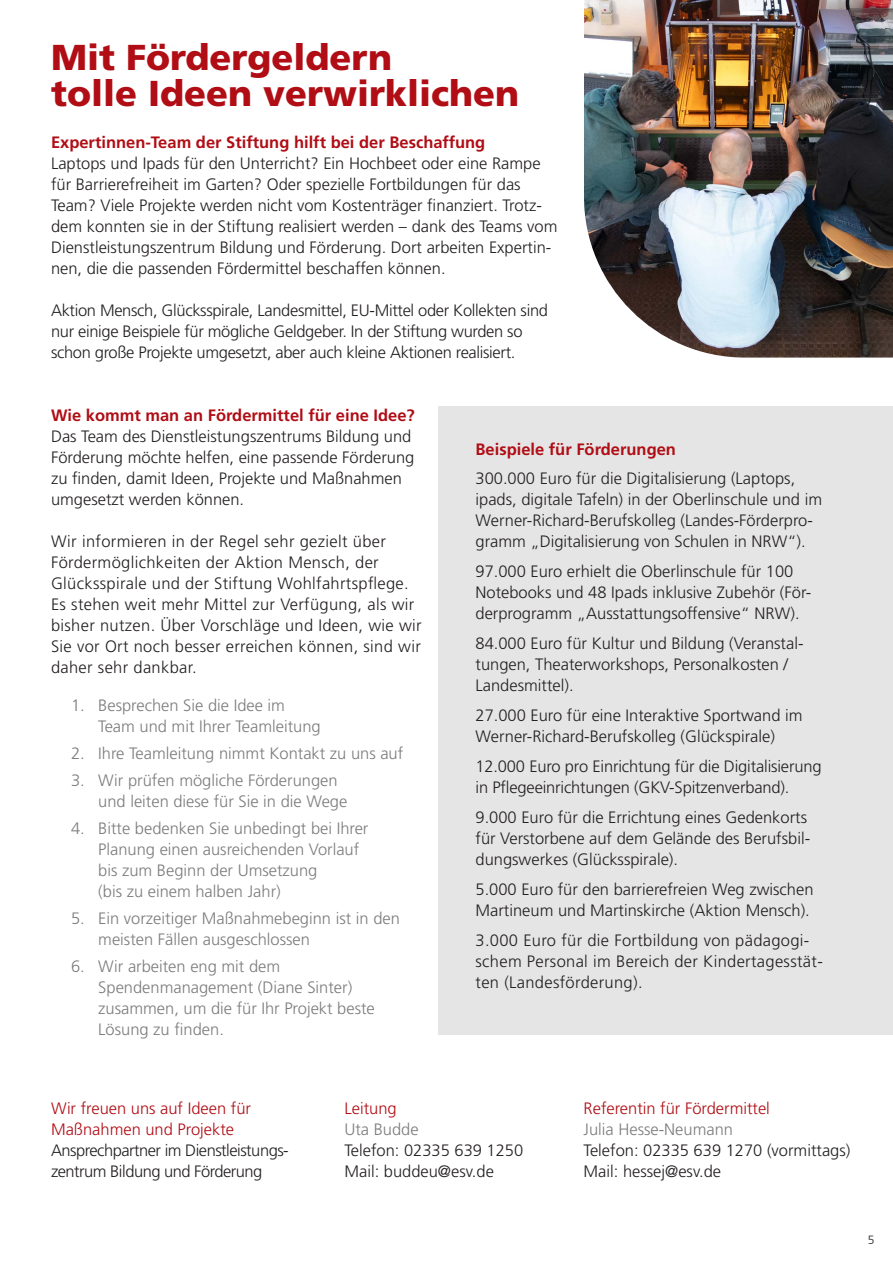
<style>
.page{position:relative;width:893px;height:1263px;background:#fff}
.page>*{position:absolute;margin:0;border:0;box-sizing:border-box;transform-origin:0 0}
.t1{font:900 36px "Frutiger LT Std";color:#b00d15}
.t2{font:300 16.5px/21px "Frutiger LT Std";color:#231f20}
.t3{font:300 16.5px/21px "Frutiger LT Std";color:#7d7c7c}
.t4{font:300 16.5px/21px "Frutiger LT Std";letter-spacing:.02em;color:#231f20}
.t5{font:300 16.5px/21px "Frutiger LT Std";letter-spacing:-.02em;color:#231f20}
.t6{font:700 16.5px "Frutiger LT Std";color:#b00d15}
.t7{font:300 16.5px/21px "Frutiger LT Std";color:#b00d15}
.t8{font:300 16.5px/21px "Frutiger LT Std";letter-spacing:-.03em;color:#231f20}
.t9{font:300 12px "Frutiger LT Std";color:#231f20}
</style>
<div class="page">
<div style="left:439px;top:406px;width:454px;height:629px;background:#e5e5e5"></div>
<img style="left:584px;top:0;width:309px;height:358px">
<p class="t1" style="left:51px;top:35px;width:343px">Mit Fördergeldern</p>
<p class="t1" style="left:51px;top:71px;width:470px">tolle Ideen verwirklichen</p>
<p class="t6" style="left:51px;top:132px;width:436px">Expertinnen-Team der Stiftung hilft bei der Beschaffung</p>
<p class="t2" style="left:51px;top:153px;width:508px">Laptops und Ipads für den Unterricht? Ein Hochbeet oder eine Rampe für Barrierefreiheit im Garten? Oder spezielle Fortbildungen für das Team? Viele Projekte werden nicht vom Kostenträger finanziert. Trotz&shy;dem konnten sie in der Stiftung realisiert werden – dank des Teams vom Dienstleistungszentrum Bildung und Förderung. Dort arbeiten Expertin&shy;nen, die die passenden Fördermittel beschaffen können.</p>
<p class="t5" style="left:51px;top:300px;width:498px">Aktion Mensch, Glücksspirale, Landesmittel, EU-Mittel oder Kollekten sind nur einige Beispiele für mögliche Geldgeber. In der Stiftung wurden so schon große Projekte umgesetzt, aber auch kleine Aktionen realisiert.</p>
<p class="t6" style="left:51px;top:405px;width:365px">Wie kommt man an Fördermittel für eine Idee?</p>
<p class="t2" style="left:51px;top:426px;width:365px">Das Team des Dienstleistungszentrums Bildung und Förderung möchte helfen, eine passende Förderung zu finden, damit Ideen, Projekte und Maßnahmen umgesetzt werden können.</p>
<p class="t4" style="left:51px;top:531px;width:372px">Wir informieren in der Regel sehr gezielt über Fördermöglichkeiten der Aktion Mensch, der Glücksspirale und der Stiftung Wohlfahrtspflege.<br>Es stehen weit mehr Mittel zur Verfügung, als wir bisher nutzen. Über Vorschläge und Ideen, wie wir Sie vor Ort noch besser erreichen können, sind wir daher sehr dankbar.</p>
<p class="t3" style="left:98px;top:695px;width:224px;text-indent:-27px">1. Besprechen Sie die Idee im<br>Team und mit Ihrer Teamleitung</p>
<p class="t3" style="left:71px;top:743px;width:334px">2. Ihre Teamleitung nimmt Kontakt zu uns auf</p>
<p class="t3" style="left:98px;top:770px;width:251px;text-indent:-27px">3. Wir prüfen mögliche Förderungen und leiten diese für Sie in die Wege</p>
<p class="t3" style="left:98px;top:818px;width:272px;text-indent:-27px">4. Bitte bedenken Sie unbedingt bei Ihrer Planung einen ausreichenden Vorlauf bis zum Beginn der Umsetzung<br>(bis zu einem halben Jahr)</p>
<p class="t3" style="left:98px;top:908px;width:303px;text-indent:-27px">5. Ein vorzeitiger Maßnahmebeginn ist in den meisten Fällen ausgeschlossen</p>
<p class="t3" style="left:98px;top:956px;width:278px;text-indent:-27px">6. Wir arbeiten eng mit dem<br>Spendenmanagement (Diane Sinter) zusammen, um die für Ihr Projekt beste<br>Lösung zu finden.</p>
<p class="t6" style="left:475px;top:440px;width:202px">Beispiele für Förderungen</p>
<p class="t2" style="left:475px;top:468px;width:348px">300.000 Euro für die Digitalisierung (Laptops, ipads, digitale Tafeln) in der Oberlinschule und im</p>
<p class="t2" style="left:475px;top:510px;width:339px">Werner-Richard-Berufskolleg (Landes-Förderpro&shy;gramm „Digitalisierung von Schulen in NRW“).</p>
<p class="t2" style="left:475px;top:561px;width:337px">97.000 Euro erhielt die Oberlinschule für 100<br>Notebooks und 48 Ipads inklusive Zubehör (För&shy;derprogramm „Ausstattungsoffensive“ NRW).</p>
<p class="t2" style="left:475px;top:633px;width:329px">84.000 Euro für Kultur und Bildung (Veranstal&shy;tungen, Theaterworkshops, Personalkosten /<br>Landesmittel).</p>
<p class="t2" style="left:475px;top:705px;width:329px">27.000 Euro für eine Interaktive Sportwand im<br>Werner-Richard-Berufskolleg (Glückspirale)</p>
<p class="t2" style="left:475px;top:756px;width:348px">12.000 Euro pro Einrichtung für die Digitalisierung in Pflegeeinrichtungen (GKV-Spitzenverband).</p>
<p class="t2" style="left:475px;top:807px;width:336px">9.000 Euro für die Errichtung eines Gedenkorts für Verstorbene auf dem Gelände des Berufsbil&shy;dungswerkes (Glücksspirale).</p>
<p class="t2" style="left:475px;top:879px;width:340px">5.000 Euro für den barrierefreien Weg zwischen<br>Martineum und Martinskirche (Aktion Mensch).</p>
<p class="t4" style="left:475px;top:930px;width:349px">3.000 Euro für die Fortbildung von pädagogi&shy;schem Personal im Bereich der Kindertagesstät&shy;ten (Landesförderung).</p>
<p class="t7" style="left:51px;top:1098px;width:201px">Wir freuen uns auf Ideen für<br>Maßnahmen und Projekte</p>
<p class="t8" style="left:51px;top:1140px;width:239px">Ansprechpartner im Dienstleistungs&shy;zentrum Bildung und Förderung</p>
<p class="t7" style="left:344px;top:1098px;width:54px">Leitung</p>
<p class="t3" style="left:344px;top:1119px;width:76px">Uta Budde</p>
<p class="t2" style="left:344px;top:1140px;width:180px">Telefon: 02335 639 1250</p>
<p class="t2" style="left:344px;top:1161px;width:151px">Mail: buddeu@esv.de</p>
<p class="t7" style="left:584px;top:1098px;width:188px">Referentin für Fördermittel</p>
<p class="t3" style="left:584px;top:1119px;width:151px">Julia Hesse-Neumann</p>
<p class="t2" style="left:584px;top:1140px;width:268px">Telefon: 02335 639 1270 (vormittags)</p>
<p class="t2" style="left:584px;top:1161px;width:139px">Mail: hessej@esv.de</p>
<p class="t9" style="left:868px;top:1233px;width:8px">5</p>
</div>
